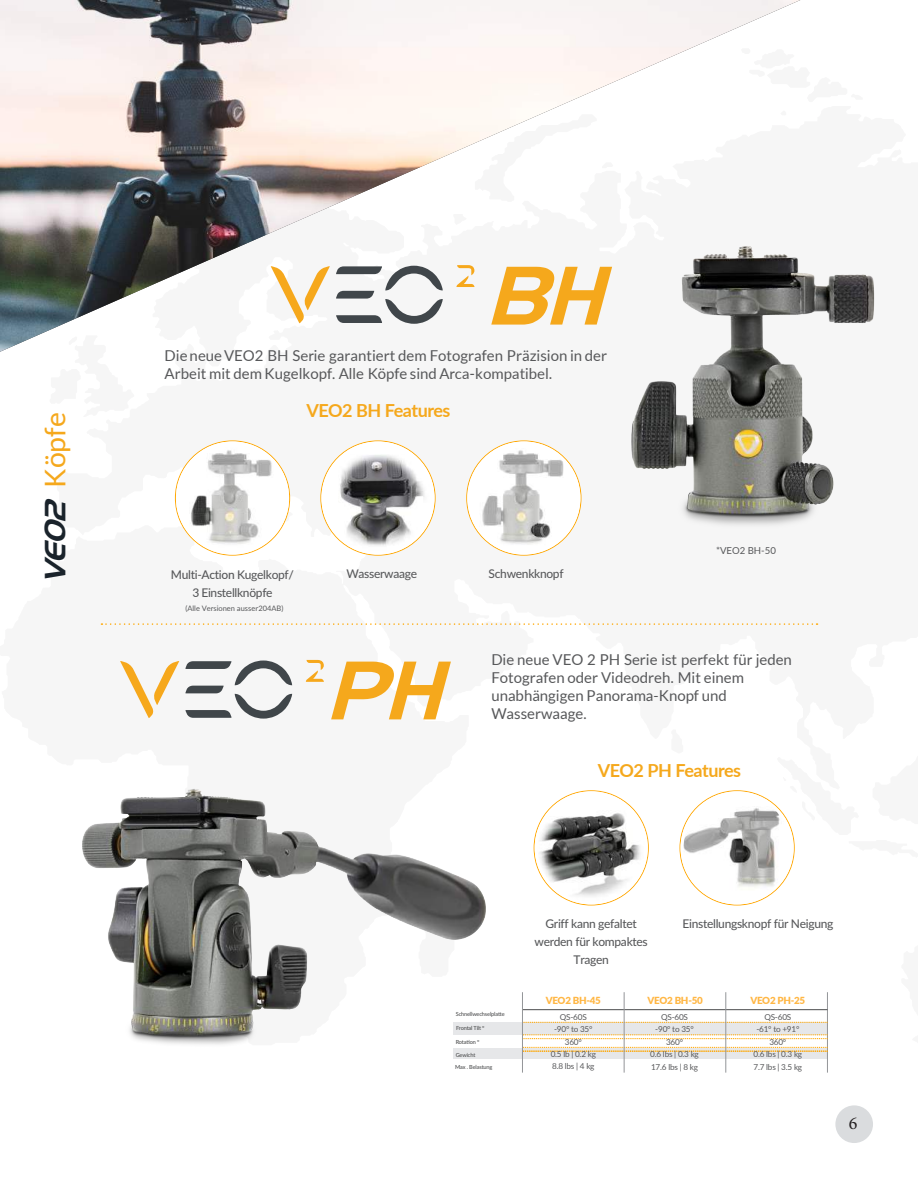
<style>
.page{position:relative;width:918px;height:1188px;background:#fff}
.page>*{position:absolute;margin:0;border:0;box-sizing:border-box;transform-origin:0 0}
.t1{font:80.55px "Tamworth Gothic";color:#f5a81c}
.t2{font:28.5px "Lato";color:#f5a81c}
.t3{font:700 18px "Lato";letter-spacing:-.025em;color:#f5a81c}
.t4{font:18px "Minion Pro";color:#231f20}
.t5{font:15px/18px "Lato";color:#57585a}
.t6{font:500 12px/18px "Lato";letter-spacing:-.025em;color:#57585a;text-align:center}
.t7{font:900 9.75px "Lato";letter-spacing:-.025em;color:#ffb745}
.t8{font:9.6px "Lato";color:#57585a}
.t9{font:8.25px/12.5px "Lato";letter-spacing:-.025em;color:#57585a;text-align:center}
.t10{font:7.5px "Lato";color:#57585a}
.t11{font:500 5.55px "Lato";letter-spacing:-.025em;color:#4b4c4d}
.s1{font-family:"Tamworth Gothic";color:#1a232b}
</style>
<div class="page">
<svg style="left:100px;top:440px;width:727px;height:605px;fill:#f6f6f6"></svg>
<svg style="left:419px;top:881px;width:47px;height:96px"></svg>
<svg style="left:671px;top:729px;width:12px;height:25px"></svg>
<svg style="left:777px;top:747px;width:50px;height:111px"></svg>
<svg style="left:101px;top:623px;width:717px;height:2px"></svg>
<img style="left:0;top:0;width:800px;height:352px">
<img style="left:82px;top:788px;width:112px;height:80px">
<img style="left:622px;top:238px;width:253px;height:301px">
<svg style="left:271px;top:266px;width:59px;height:57px"></svg>
<svg style="left:336px;top:266px;width:107px;height:58px"></svg>
<svg style="left:456px;top:265px;width:19px;height:22px"></svg>
<svg style="left:120px;top:661px;width:59px;height:57px"></svg>
<svg style="left:186px;top:661px;width:106px;height:58px"></svg>
<svg style="left:306px;top:660px;width:18px;height:22px"></svg>
<div style="left:453px;top:1022px;width:375px;height:13px;background:#e6e7e9"></div>
<div style="left:453px;top:1047px;width:375px;height:13px;background:#e6e7e9"></div>
<div style="left:453px;top:1035px;width:375px;height:12px;background:#fff"></div>
<hr style="left:827px;top:992px;width:1px;height:81px;background:#939598">
<svg style="left:523px;top:1022px;width:305px;height:1px"></svg>
<hr style="left:522px;top:1009px;width:306px;height:1px;background:#4b4c4d">
<svg style="left:523px;top:1035px;width:305px;height:4px"></svg>
<svg style="left:523px;top:1047px;width:305px;height:5px"></svg>
<hr style="left:624px;top:992px;width:1px;height:81px;background:#939598">
<hr style="left:726px;top:992px;width:1px;height:81px;background:#939598">
<hr style="left:522px;top:992px;width:1px;height:81px;background:#939598">
<svg style="left:175px;top:441px;width:115px;height:114px"></svg>
<img style="left:182px;top:448px;width:101px;height:102px">
<img style="left:325px;top:448px;width:106px;height:95px">
<img style="left:471px;top:446px;width:105px;height:105px">
<img style="left:189px;top:448px;width:87px;height:100px">
<div style="left:176px;top:441px;width:113px;height:114px;border:3px solid #fff;border-radius:50%"></div>
<img style="left:327px;top:443px;width:102px;height:110px">
<div style="left:321px;top:441px;width:114px;height:114px;border:3px solid #fff;border-radius:50%"></div>
<img style="left:479px;top:448px;width:90px;height:100px">
<div style="left:467px;top:441px;width:113px;height:114px;border:3px solid #fff;border-radius:50%"></div>
<img style="left:551px;top:798px;width:93px;height:96px">
<img style="left:536px;top:793px;width:110px;height:110px;border-radius:55px">
<div style="left:535px;top:791px;width:113px;height:113px;border:3px solid #fff;border-radius:50%"></div>
<img style="left:682px;top:806px;width:102px;height:88px">
<div style="left:681px;top:791px;width:113px;height:113px;border:3px solid #fff;border-radius:50%"></div>
<div style="left:835px;top:1105px;width:38px;height:38px;background:#dadcde;border-radius:50%"></div>
<h2 class="t2" style="left:39px;top:583px;width:172px;rotate:-90deg"><span class="s1">VEO2</span> Köpfe</h2>
<h1 class="t1" style="left:485px;top:247px;width:119px">BH</h1>
<p class="t5" style="left:165px;top:347px;width:444px">Die neue VEO2 BH Serie garantiert dem Fotografen Präzision in der<br>Arbeit mit dem Kugelkopf. Alle Köpfe sind Arca-kompatibel.</p>
<p class="t3" style="left:306px;top:397px;width:146px">VEO2 BH Features</p>
<p class="t6" style="left:171px;top:565px;width:125px">Multi-Action Kugelkopf/</p>
<p class="t6" style="left:489px;top:565px;width:76px">Schwenkknopf</p>
<p class="t6" style="left:192px;top:583px;width:82px">3 Einstellknöpfe</p>
<p class="t6" style="left:346px;top:565px;width:72px">Wasserwaage</p>
<p class="t10" style="left:185px;top:603px;width:99px">(Alle Versionen ausser204AB)</p>
<p class="t8" style="left:716px;top:544px;width:61px">*VEO2 BH-50</p>
<h1 class="t1" style="left:325px;top:642px;width:118px">PH</h1>
<p class="t5" style="left:491px;top:651px;width:302px">Die neue VEO 2 PH Serie ist perfekt für jeden<br>Fotografen oder Videodreh. Mit einem unabhängigen Panorama-Knopf und<br>Wasserwaage.</p>
<p class="t3" style="left:598px;top:757px;width:145px">VEO2 PH Features</p>
<p class="t11" style="left:456px;top:1010px;width:51px">Schnellwechselplatte</p>
<p class="t11" style="left:456px;top:1023px;width:30px">Frontal Tilt °</p>
<p class="t11" style="left:456px;top:1038px;width:25px">Rotation °</p>
<p class="t11" style="left:456px;top:1051px;width:21px">Gewicht</p>
<p class="t11" style="left:455px;top:1063px;width:39px">Max . Belastung</p>
<p class="t6" style="left:535px;top:914px;width:115px">Griff kann gefaltet werden für kompaktes<br>Tragen</p>
<p class="t6" style="left:683px;top:914px;width:152px">Einstellungsknopf für Neigung</p>
<p class="t7" style="left:546px;top:993px;width:57px">VEO2 BH-45</p>
<p class="t7" style="left:648px;top:993px;width:57px">VEO2 BH-50</p>
<p class="t7" style="left:750px;top:993px;width:56px">VEO2 PH-25</p>
<p class="t9" style="left:551px;top:1010px;width:47px">QS-60S<br>-90° to 35°<br>360°<br>0.5 lb | 0.2 kg<br>8.8 lbs | 4 kg</p>
<p class="t9" style="left:650px;top:1010px;width:50px">QS-60S<br>-90° to 35°<br>360°<br>0.6 lbs | 0.3 kg<br>17.6 lbs | 8 kg</p>
<p class="t9" style="left:754px;top:1010px;width:50px">QS-60S<br>-61° to +91°<br>360°<br>0.6 lbs | 0.3 kg<br>7.7 lbs | 3.5 kg</p>
<p class="t4" style="left:849px;top:1111px;width:10px">6</p>
</div>
